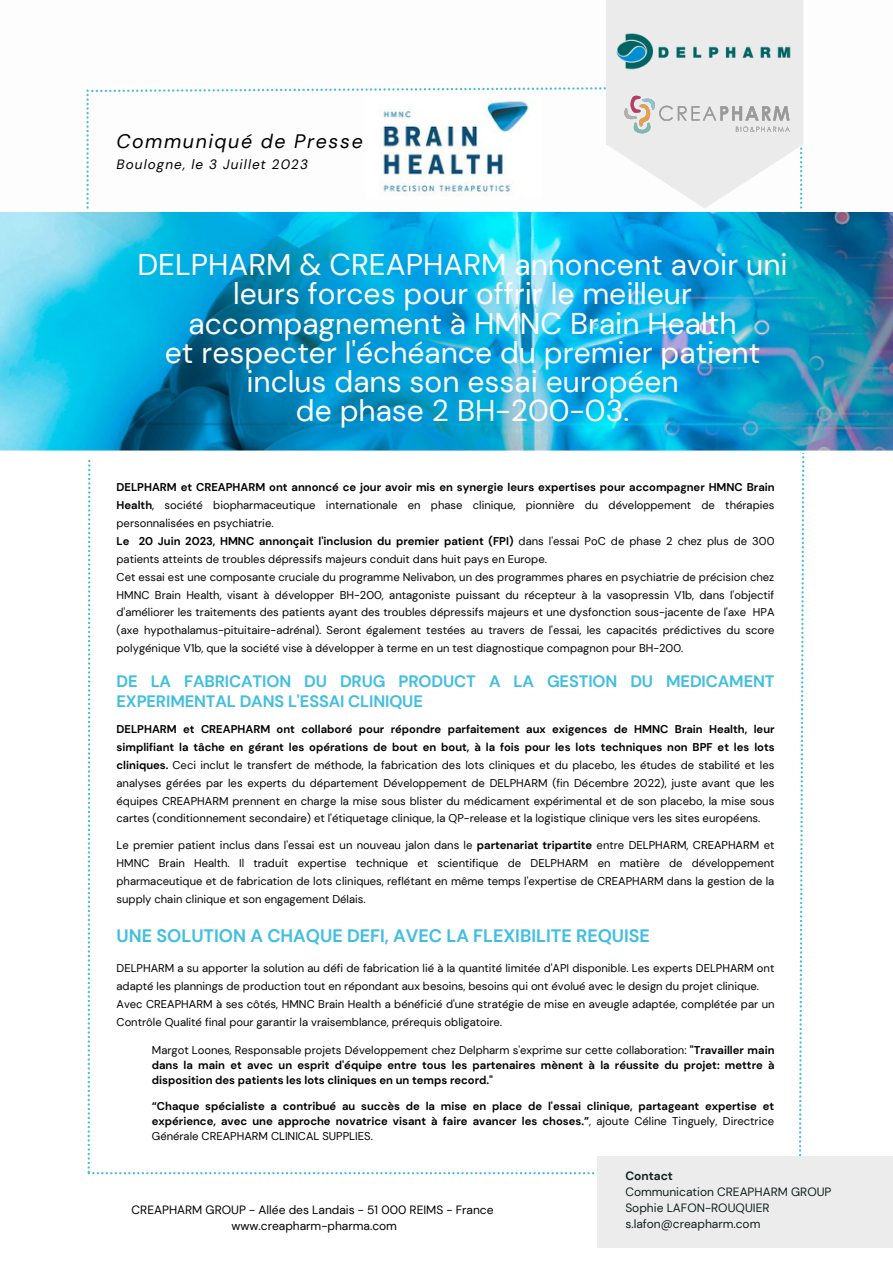
<style>
.page{position:relative;width:893px;height:1264px;background:#fff}
.page>*{position:absolute;margin:0;border:0;box-sizing:border-box;transform-origin:0 0}
.t1{font:30px/29.2px "DM Sans";color:#fdfdfd;text-align:center}
.t2{font:italic 19.5px "DM Sans";letter-spacing:.08em;color:#000}
.t3{font:700 18px "DM Sans";color:#40bee0}
.t4{font:700 16.5px/19.6px "DM Sans";letter-spacing:-.01em;color:#40bee0}
.t5{font:italic 13.5px "DM Sans";letter-spacing:.08em;color:#000}
.t6{font:12px "DM Sans";color:#000}
.t7{font:12px "DM Sans";color:#141f20}
.t8{font:700 12px "DM Sans";color:#141f20}
.t9{font:11.25px/17.9px "DM Sans";color:#000;text-align:justify}
.t10{font:700 11.25px/15px "DM Sans";color:#000;text-align:justify}
.s1{font-weight:700}
.s2{font-weight:400}
</style>
<div class="page">
<svg style="left:86px;top:0;width:717px;height:208px"></svg>
<div style="left:596px;top:1156px;width:296px;height:91px;background:#ececec"></div>
<svg style="left:88px;top:460px;width:506px;height:714px"></svg>
<svg style="left:799px;top:453px;width:5px;height:703px"></svg>
<img style="left:0;top:212px;width:892px;height:239px">
<img style="left:366px;top:95px;width:175px;height:103px">
<img style="left:620px;top:95px;width:169px;height:39px">
<img style="left:615px;top:33px;width:178px;height:36px">
<p class="t2" style="left:117px;top:128px;width:248px">Communiqué de Presse</p>
<p class="t5" style="left:117px;top:156px;width:193px">Boulogne, le 3 Juillet 2023</p>
<p class="t1" style="left:137px;top:250px;width:651px">DELPHARM &amp; CREAPHARM annoncent avoir uni leurs forces pour offrir le meilleur accompagnement à HMNC Brain Health</p>
<p class="t1" style="left:165px;top:338px;width:597px">et respecter l'échéance du premier patient inclus dans son essai européen</p>
<p class="t1" style="left:296px;top:396px;width:335px">de phase 2 BH-200-03.</p>
<p class="t9" style="left:117px;top:478px;width:659px"><span class="s1">DELPHARM et CREAPHARM ont annoncé ce jour avoir mis en synergie leurs expertises pour accompagner HMNC Brain Health</span>, société biopharmaceutique internationale en phase clinique, pionnière du développement de thérapies personnalisées en psychiatrie.</p>
<p class="t9" style="left:117px;top:532px;width:659px"><span class="s1">Le 20 Juin 2023, HMNC annonçait l'inclusion du premier patient (FPI)</span> dans l'essai PoC de phase 2 chez plus de 300 patients atteints de troubles dépressifs majeurs conduit dans huit pays en Europe.</p>
<p class="t9" style="left:117px;top:568px;width:659px">Cet essai est une composante cruciale du programme Nelivabon, un des programmes phares en psychiatrie de précision chez HMNC Brain Health, visant à développer BH-200, antagoniste puissant du récepteur à la vasopressin V1b, dans l'objectif d'améliorer les traitements des patients ayant des troubles dépressifs majeurs et une dysfonction sous-jacente de l'axe HPA (axe hypothalamus-pituitaire-adrénal). Seront également testées au travers de l'essai, les capacités prédictives du score polygénique V1b, que la société vise à développer à terme en un test diagnostique compagnon pour BH-200.</p>
<p class="t4" style="left:117px;top:671px;width:659px">DE LA FABRICATION DU DRUG PRODUCT A LA GESTION DU MEDICAMENT<br>EXPERIMENTAL DANS L'ESSAI CLINIQUE</p>
<p class="t9" style="left:117px;top:720px;width:659px"><span class="s1">DELPHARM et CREAPHARM ont collaboré pour répondre parfaitement aux exigences de HMNC Brain Health, leur simplifiant la tâche en gérant les opérations de bout en bout, à la fois pour les lots techniques non BPF et les lots cliniques.</span> Ceci inclut le transfert de méthode, la fabrication des lots cliniques et du placebo, les études de stabilité et les analyses gérées par les experts du département Développement de DELPHARM (fin Décembre 2022), juste avant que les équipes CREAPHARM prennent en charge la mise sous blister du médicament expérimental et de son placebo, la mise sous cartes (conditionnement secondaire) et l'étiquetage clinique, la QP-release et la logistique clinique vers les sites européens.</p>
<p class="t9" style="left:117px;top:836px;width:659px">Le premier patient inclus dans l'essai est un nouveau jalon dans le <span class="s1">partenariat tripartite</span> entre DELPHARM, CREAPHARM et HMNC Brain Health. Il traduit expertise technique et scientifique de DELPHARM en matière de développement pharmaceutique et de fabrication de lots cliniques, reflétant en même temps l'expertise de CREAPHARM dans la gestion de la supply chain clinique et son engagement Délais.</p>
<p class="t3" style="left:117px;top:924px;width:535px">UNE SOLUTION A CHAQUE DEFI, AVEC LA FLEXIBILITE REQUISE</p>
<p class="t9" style="left:117px;top:959px;width:659px">DELPHARM a su apporter la solution au défi de fabrication lié à la quantité limitée d'API disponible. Les experts DELPHARM ont adapté les plannings de production tout en répondant aux besoins, besoins qui ont évolué avec le design du projet clinique.</p>
<p class="t9" style="left:117px;top:995px;width:659px">Avec CREAPHARM à ses côtés, HMNC Brain Health a bénéficié d'une stratégie de mise en aveugle adaptée, complétée par un<br>Contrôle Qualité final pour garantir la vraisemblance, prérequis obligatoire.</p>
<p class="t10" style="left:152px;top:1042px;width:624px"><span class="s2">Margot Loones, Responsable projets Développement chez Delpharm s'exprime sur cette collaboration:</span> "Travailler main dans la main et avec un esprit d'équipe entre tous les partenaires mènent à la réussite du projet: mettre à disposition des patients les lots cliniques en un temps record."</p>
<p class="t10" style="left:152px;top:1098px;width:624px">“Chaque spécialiste a contribué au succès de la mise en place de l'essai clinique, partageant expertise et expérience, avec une approche novatrice visant à faire avancer les choses.”<span class="s2">, ajoute Céline Tinguely, Directrice Générale CREAPHARM CLINICAL SUPPLIES.</span></p>
<p class="t6" style="left:132px;top:1201px;width:363px">CREAPHARM GROUP - Allée des Landais - 51 000 REIMS - France</p>
<p class="t6" style="left:231px;top:1217px;width:167px">www.creapharm-pharma.com</p>
<p class="t8" style="left:625px;top:1168px;width:49px">Contact</p>
<p class="t7" style="left:625px;top:1184px;width:208px">Communication CREAPHARM GROUP</p>
<p class="t7" style="left:625px;top:1200px;width:146px">Sophie LAFON-ROUQUIER</p>
<p class="t7" style="left:625px;top:1216px;width:137px">s.lafon@creapharm.com</p>
</div>
